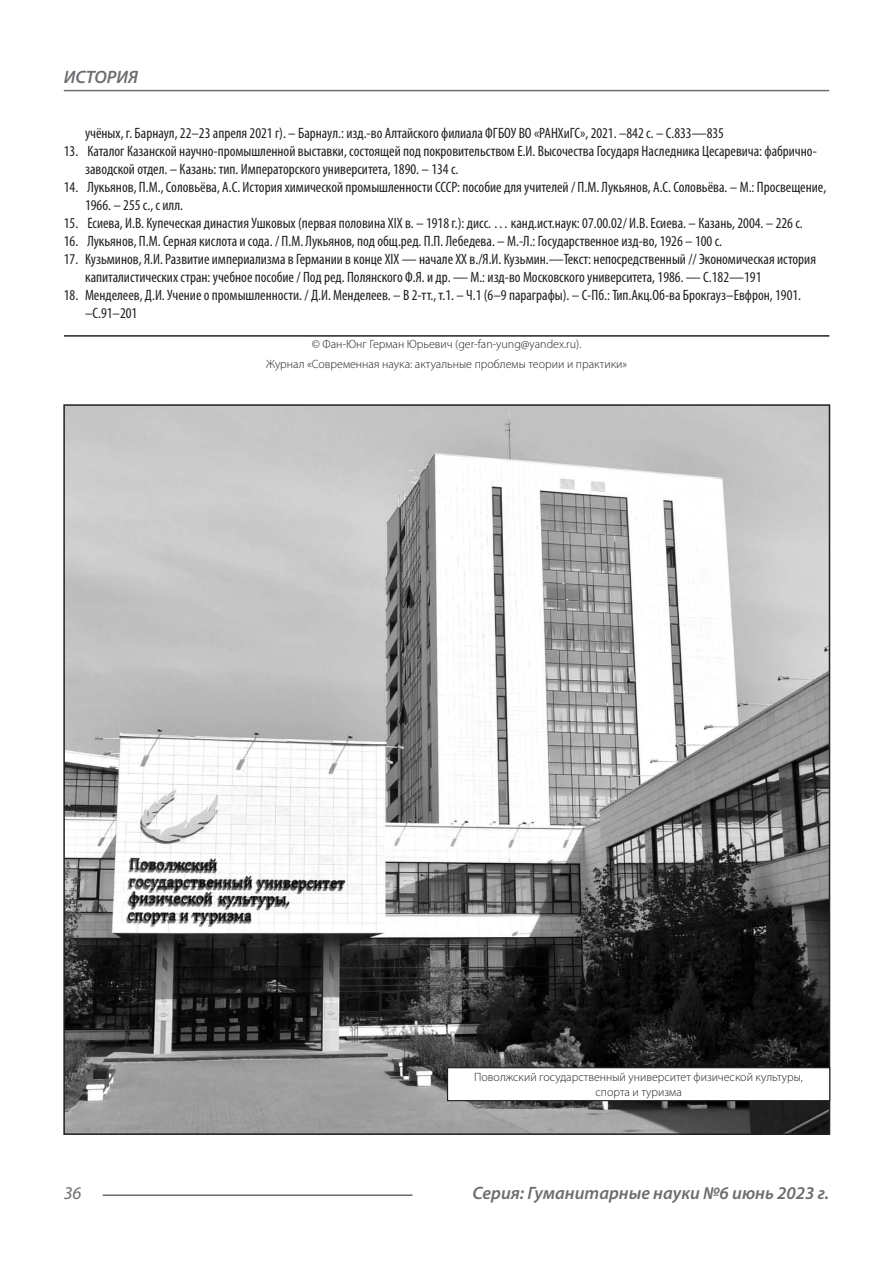
<style>
.page{position:relative;width:893px;height:1263px;background:#fff}
.page>*{position:absolute;margin:0;border:0;box-sizing:border-box;transform-origin:0 0}
.t1{font:italic 600 18px "Myriad Pro";color:#6c6d70}
.t2{font:italic 18px "Myriad Pro";color:#6c6d70}
.t3{font:condensed 15px/18px "Myriad Pro";color:#231f20}
.Автор_копирайт{font:300 12px "Myriad Pro";color:#231f20}
</style>
<div class="page">
<hr style="left:103px;top:1194px;width:309px;height:2px;background:#6c6d70">
<hr style="left:64px;top:90px;width:765px;height:1px;background:#6c6d70">
<hr style="left:64px;top:335px;width:765px;height:2px;background:#231f20">
<img style="left:66px;top:407px;width:761px;height:725px">
<div style="left:448px;top:1068px;width:382px;height:32px;background:#fff"></div>
<div style="left:447px;top:1067px;width:383px;height:34px;border:1px solid #231f20"></div>
<p class="t1" style="left:64px;top:66px;width:76px">ИСТОРИЯ</p>
<p class="t3" style="left:85px;top:124px;width:640px">учёных, г. Барнаул, 22–23 апреля 2021 г). – Барнаул.: изд.-во Алтайского филиала ФГБОУ ВО «РАНХиГС», 2021. –842 с. – С.833—835</p>
<p class="t3" style="left:85px;top:142px;width:733px;text-indent:-21px">13. Каталог Казанской научно-промышленной выставки, состоящей под покровительством Е.И. Высочества Государя Наследника Цесаревича: фабрично&shy;заводской отдел. – Казань: тип. Императорского университета, 1890. – 134 с.</p>
<p class="t3" style="left:85px;top:178px;width:743px;text-indent:-21px">14. Лукьянов, П.М., Соловьёва, А.С. История химической промышленности СССР: пособие для учителей / П.М. Лукьянов, А.С. Соловьёва. – М.: Просвещение,<br>1966. – 255 с., с илл.</p>
<p class="t3" style="left:64px;top:214px;width:741px">15. Есиева, И.В. Купеческая династия Ушковых (первая половина XIX в. – 1918 г.): дисс. … канд.ист.наук: 07.00.02/ И.В. Есиева. – Казань, 2004. – 226 с.</p>
<p class="t3" style="left:64px;top:232px;width:660px">16. Лукьянов, П.М. Серная кислота и сода. / П.М. Лукьянов, под общ.ред. П.П. Лебедева. – М.-Л.: Государственное изд-во, 1926 – 100 с.</p>
<p class="t3" style="left:85px;top:250px;width:732px;text-indent:-21px">17. Кузьминов, Я.И. Развитие империализма в Германии в конце XIX — начале XX в./Я.И. Кузьмин.—Текст: непосредственный // Экономическая история капиталистических стран: учебное пособие / Под ред. Полянского Ф.Я. и др. — М.: изд-во Московского университета, 1986. — С.182—191</p>
<p class="t3" style="left:85px;top:286px;width:718px;text-indent:-21px">18. Менделеев, Д.И. Учение о промышленности. / Д.И. Менделеев. – В 2-тт., т.1. – Ч.1 (6–9 параграфы). – С-Пб.: Тип.Акц.Об-ва Брокгауз–Евфрон, 1901. –С.91–201</p>
<p class="Автор_копирайт" style="left:312px;top:337px;width:271px">© Фан-Юнг Герман Юрьевич (ger-fan-yung@yandex.ru).</p>
<p class="Автор_копирайт" style="left:266px;top:357px;width:363px">Журнал «Современная наука: актуальные проблемы теории и практики»</p>
<p class="Автор_копирайт" style="left:474px;top:1070px;width:330px">Поволжский государственный университет физической культуры,</p>
<p class="Автор_копирайт" style="left:595px;top:1085px;width:88px">спорта и туризма</p>
<p class="t2" style="left:64px;top:1182px;width:19px">36</p>
<p class="t1" style="left:472px;top:1182px;width:358px">Серия: Гуманитарные науки №6 июнь 2023 г.</p>
</div>
